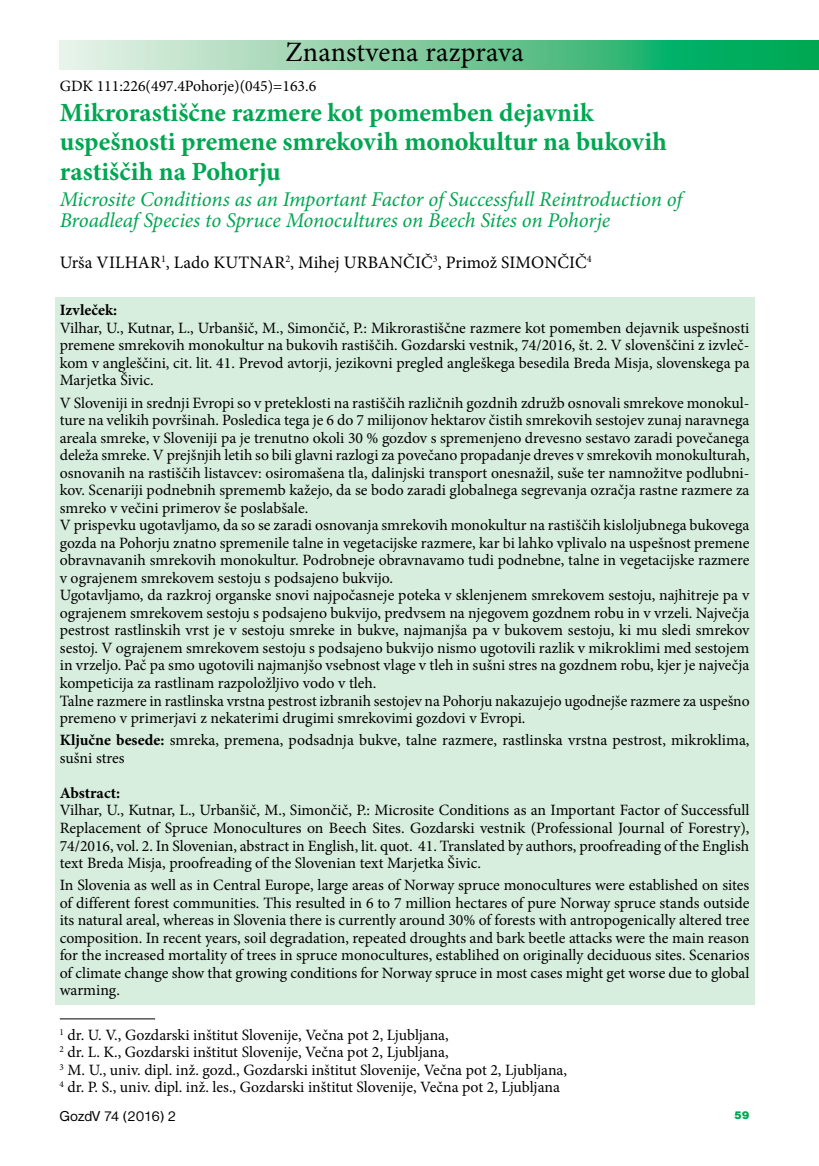
<style>
.page{position:relative;width:819px;height:1166px;background:#fff}
.page>*{position:absolute;margin:0;border:0;box-sizing:border-box;transform-origin:0 0}
.t1{font:28px "Minion Pro";letter-spacing:.01em;color:#000}
.t2{font:700 26.25px/29.8px "Minion Pro";color:#00a651}
.t3{font:italic 21px/21px "Minion Pro";letter-spacing:-.01em;color:#00a651}
.t4{font:17.5px "Minion Pro";letter-spacing:.005em;color:#000}
.t5{font:15.75px/17.5px "Minion Pro";color:#000;text-align:justify}
.t6{font:700 15.75px "Minion Pro";color:#000}
.t7{font:14.88px "Nimbus San DEE";color:#000}
.t8{font:11.38px "Nimbus San DEE Blac";color:#00a651}
.s1{font-weight:700}
</style>
<div class="page">
<svg style="left:60px;top:40px;width:759px;height:29px;background:#70c999"></svg>
<div style="left:55px;top:298px;width:699px;height:707px;background:#d7eddd"></div>
<hr style="left:60px;top:1018px;width:95px;height:1px;background:#000">
<h1 class="t1" style="left:285px;top:33px;width:240px">Znanstvena razprava</h1>
<p class="t5" style="left:60px;top:77px;width:258px">GDK 111:226(497.4Pohorje)(045)=163.6</p>
<h2 class="t2" style="left:60px;top:97px;width:608px">Mikrorastiščne razmere kot pomemben dejavnik uspešnosti premene smrekovih monokultur na bukovih rastiščih na Pohorju</h2>
<h3 class="t3" style="left:60px;top:189px;width:624px">Microsite Conditions as an Important Factor of Successfull Reintroduction of<br>Broadleaf Species to Spruce Monocultures on Beech Sites on Pohorje</h3>
<p class="t4" style="left:60px;top:251px;width:179px">Urša Vilhar <sup>1</sup>, Lado Kutn</p>
<p class="t4" style="left:262px;top:251px;width:269px">ar<sup>2</sup>, Mihej Urbančič<sup>3</sup>, Primož Simon</p>
<p class="t4" style="left:557px;top:251px;width:36px">čič<sup>4</sup></p>
<p class="t6" style="left:60px;top:299px;width:59px">Izvleček:</p>
<p class="t5" style="left:60px;top:319px;width:691px">Vilhar, U., Kutnar, L., Urbanšič, M., Simončič, P.: Mikrorastiščne razmere kot pomemben dejavnik uspešnosti premene smrekovih monokultur na bukovih rastiščih. Gozdarski vestnik, 74/2016, št. 2. V slovenščini z izvleč&shy;kom v angleščini, cit. lit. 41. Prevod avtorji, jezikovni pregled angleškega besedila Breda Misja, slovenskega pa Marjetka Šivic.</p>
<p class="t5" style="left:60px;top:394px;width:691px;text-align:left">V Sloveniji in srednji Evropi so v preteklosti na rastiščih različnih gozdnih združb osnovali smrekove monokul&shy;ture na velikih površinah. Posledica tega je 6 do 7 milijonov hektarov čistih smrekovih sestojev zunaj naravnega areala smreke, v Sloveniji pa je trenutno okoli 30 % gozdov s spremenjeno drevesno sestavo zaradi povečanega deleža smreke. V prejšnjih letih so bili glavni razlogi za povečano propadanje dreves v smrekovih monokulturah, osnovanih na rastiščih listavcev: osiromašena tla, dalinjski transport onesnažil, suše ter namnožitve podlubni&shy;kov. Scenariji podnebnih sprememb kažejo, da se bodo zaradi globalnega segrevanja ozračja rastne razmere za smreko v večini primerov še poslabšale.<br>V prispevku ugotavljamo, da so se zaradi osnovanja smrekovih monokultur na rastiščih kisloljubnega bukovega gozda na Pohorju znatno spremenile talne in vegetacijske razmere, kar bi lahko vplivalo na uspešnost premene obravnavanih smrekovih monokultur. Podrobneje obravnavamo tudi podnebne, talne in vegetacijske razmere v ograjenem smrekovem sestoju s podsajeno bukvijo.<br>Ugotavljamo, da razkroj organske snovi najpočasneje poteka v sklenjenem smrekovem sestoju, najhitreje pa v ograjenem smrekovem sestoju s podsajeno bukvijo, predvsem na njegovem gozdnem robu in v vrzeli. Največja pestrost rastlinskih vrst je v sestoju smreke in bukve, najmanjša pa v bukovem sestoju, ki mu sledi smrekov sestoj. V ograjenem smrekovem sestoju s podsajeno bukvijo nismo ugotovili razlik v mikroklimi med sestojem in vrzeljo. Pač pa smo ugotovili najmanjšo vsebnost vlage v tleh in sušni stres na gozdnem robu, kjer je največja kompeticija za rastlinam razpoložljivo vodo v tleh.<br>Talne razmere in rastlinska vrstna pestrost izbranih sestojev na Pohorju nakazujejo ugodnejše razmere za uspešno premeno v primerjavi z nekaterimi drugimi smrekovimi gozdovi v Evropi.</p>
<p class="t5" style="left:60px;top:732px;width:691px"><span class="s1">Ključne besede:</span> smreka, premena, podsadnja bukve, talne razmere, rastlinska vrstna pestrost, mikroklima, sušni stres</p>
<p class="t6" style="left:60px;top:782px;width:62px">Abstract:</p>
<p class="t5" style="left:60px;top:802px;width:691px">Vilhar, U., Kutnar, L., Urbanšič, M., Simončič, P.: Microsite Conditions as an Important Factor of Successfull Replacement of Spruce Monocultures on Beech Sites. Gozdarski vestnik (Professional Journal of Forestry), 74/2016, vol. 2. In Slovenian, abstract in English, lit. quot. 41. Translated by authors, proofreading of the English text Breda Misja, proofreading of the Slovenian text Marjetka Šivic.</p>
<p class="t5" style="left:60px;top:877px;width:691px">In Slovenia as well as in Central Europe, large areas of Norway spruce monocultures were established on sites of different forest communities. This resulted in 6 to 7 million hectares of pure Norway spruce stands outside its natural areal, whereas in Slovenia there is currently around 30% of forests with antropogenically altered tree composition. In recent years, soil degradation, repeated droughts and bark beetle attacks were the main reason for the increased mortality of trees in spruce monocultures, establihed on originally deciduous sites. Scenarios of climate change show that growing conditions for Norway spruce in most cases might get worse due to global warming.</p>
<p class="t5" style="left:60px;top:1026px;width:509px;text-align:left"><sup>1</sup> dr. U. V., Gozdarski inštitut Slovenije, Večna pot 2, Ljubljana,<br><sup>2</sup> dr. L. K., Gozdarski inštitut Slovenije, Večna pot 2, Ljubljana,<br><sup>3</sup> M. U., univ. dipl. inž. gozd., Gozdarski inštitut Slovenije, Večna pot 2, Ljubljana, <sup>4</sup> dr. P. S., univ. dipl. inž. les., Gozdarski inštitut Slovenije, Večna pot 2, Ljubljana</p>
<p class="t7" style="left:60px;top:1108px;width:118px">GozdV 74 (2016) 2</p>
<p class="t8" style="left:734px;top:1108px;width:17px">59</p>
</div>
